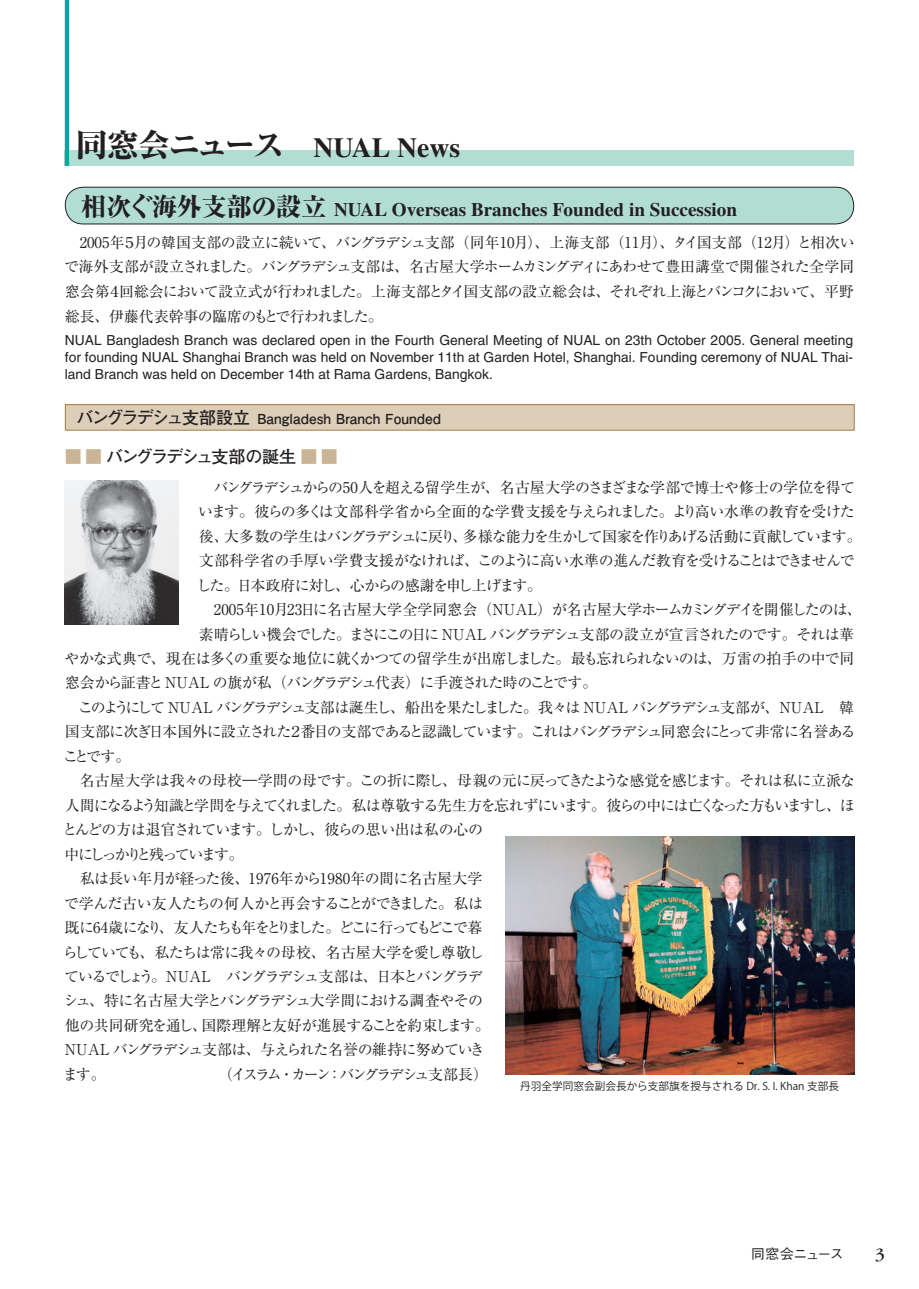
<style>
.page{position:relative;width:919px;height:1289px;background:#fff}
.page>*{position:absolute;margin:0;border:0;box-sizing:border-box;transform-origin:0 0}
.t1{font:31.95px "Ryumin Pro Heavy 90 msp RKSJ H";letter-spacing:-.065em;color:#231f20}
.t2{font:700 19.2px "Times LT Std";color:#231f20}
.t3{font:18px "ITC Garamond Std";color:#231f20}
.t4{font:16.95px "Futo Go B101 Pro Bold 90 msp RKSJ H";letter-spacing:-.095em;color:#231f20}
.t5{font:14.85px/24.5px "Ryumin Pro Regular 90 msp RKSJ H";letter-spacing:-.065em;color:#231f20;text-align:justify}
.t6{font:14.85px "Ryumin Pro Regular 90 msp RKSJ H";letter-spacing:-.11em;color:#231f20}
.t7{font:14.85px "Ryumin Pro Regular 90 msp RKSJ H";letter-spacing:-.04em;color:#231f20}
.t8{font:14.85px "Ryumin Pro Regular 90 msp RKSJ H";letter-spacing:-.025em;color:#231f20}
.t9{font:14.85px "Ryumin Pro Regular 90 msp RKSJ H";letter-spacing:-.105em;color:#231f20}
.t10{font:14.85px "Ryumin Pro Regular 90 msp RKSJ H";letter-spacing:-.095em;color:#231f20}
.t11{font:14.85px "Ryumin Pro Regular 90 msp RKSJ H";letter-spacing:-.045em;color:#231f20}
.t12{font:14.85px "Ryumin Pro Regular 90 msp RKSJ H";letter-spacing:.005em;color:#231f20}
.t13{font:14.85px "Ryumin Pro Regular 90 msp RKSJ H";letter-spacing:-.12em;color:#231f20}
.t14{font:14.85px "Ryumin Pro Regular 90 msp RKSJ H";letter-spacing:-.03em;color:#231f20}
.t15{font:14.85px "Ryumin Pro Regular 90 msp RKSJ H";letter-spacing:-.165em;color:#231f20}
.t16{font:14.85px "Ryumin Pro Regular 90 msp RKSJ H";letter-spacing:-.155em;color:#231f20}
.t17{font:13.8px/17px "Helvetica LT Std";color:#231f20;text-align:justify}
.t18{font:13.8px "Futo Go B101 Pro Bold 90 msp RKSJ H";color:#231f20}
.t19{font:13.8px "Gothic BBB Pro Medium 90 msp RKSJ H";letter-spacing:-.065em;color:#231f20}
.t20{font:10.65px "Koz Go Std Regular 90 msp RKSJ H";color:#231f20}
.s1{font-family:"Times LT Std";font-weight:700;font-size:27.6px}
.s2{font-family:"Ryumin Pro Heavy 90 msp RKSJ H";font-weight:400;font-size:25.5px}
.s3{font-size:16.5px}
.s4{font-size:16.95px}
.s5{color:#cab493}
</style>
<div class="page">
<div style="left:65px;top:404px;width:789px;height:26px;background:#dcceb9"></div>
<div style="left:65px;top:404px;width:789px;height:26px;border:1px solid #a07d46"></div>
<div style="left:65px;top:151px;width:788px;height:15px;background:#b1ddd3"></div>
<hr style="left:65px;top:0;width:4px;height:166px;background:#00a99d">
<div style="left:65px;top:187px;width:788px;height:37px;background:#b1ddd3;border-radius:18px"></div>
<div style="left:65px;top:187px;width:789px;height:37px;border:1px solid #231f20;border-radius:18px"></div>
<img style="left:505px;top:836px;width:349px;height:238px">
<img style="left:65px;top:480px;width:113px;height:145px">
<h1 class="t1" style="left:76px;top:133px;width:385px">同窓会ニュース　<span class="s1">NUAL News</span></h1>
<p class="t2" style="left:81px;top:202px;width:657px"><span class="s2">相次ぐ海外支部の設立</span> NUAL Overseas Branches Founded in Succession</p>
<p class="t5" style="left:64px;top:232px;width:791px;text-indent:16px">2005年５月の韓国支部の設立に続いて、バングラデシュ支部（同年10月）、上海支部（11月）、タイ国支部（12月）と相次いで海外支部が設立されました。バングラデシュ支部は、名古屋大学ホームカミングデ<span class="s3">ィ</span>にあわせて豊田講堂で開催された全学同窓会第４回総会において設立式が行われました。上海支部とタイ国支部の設立総会は、それぞれ上海とバンコクにおいて、平野総長、伊藤代表幹事の臨席のもとで行われました。</p>
<p class="t17" style="left:65px;top:333px;width:789px">NUAL Bangladesh Branch was declared open in the Fourth General Meeting of NUAL on 23th October 2005. General meeting for founding NUAL Shanghai Branch was held on November 11th at Garden Hotel, Shanghai. Founding ceremony of NUAL Thai&shy;land Branch was held on December 14th at Rama Gardens, Bangkok.</p>
<p class="t18" style="left:77px;top:414px;width:365px"><span class="s4">バングラデシュ支部設立</span> Bangladesh Branch Founded</p>
<p class="t4" style="left:65px;top:450px;width:274px"><span class="s5">■ ■</span> バングラデシュ支部の誕生 <span class="s5">■ ■</span></p>
<p class="t5" style="left:196px;top:477px;width:666px;text-align:left;text-indent:17px">バングラデシュからの50人を超える留学生が、名古屋大学のさまざまな学部で博士や修士の学位を得ています。彼らの多くは文部科学省から全面的な学費支援を与えられました。より高い水準の教育を受けた後、大多数の学生はバングラデシュに戻り、多様な能力を生かして国家を作りあげる活動に貢献しています。文部科学省の手厚い学費支援がなければ、このように高い水準の進んだ教育を受けることはできませんでした。日本政府に対し、心からの感謝を申し上げます。</p>
<p class="t12" style="left:214px;top:604px;width:649px">2005年10月23日に名古屋大学全学同窓会（NUAL）が名古屋大学ホームカミングデイを開催したのは、</p>
<p class="t5" style="left:199px;top:623px;width:656px">素晴らしい機会でした。まさにこの日に NUAL バングラデシュ支部の設立が宣言されたのです。それは華</p>
<p class="t7" style="left:64px;top:652px;width:791px">やかな式典で、現在は多くの重要な地位に就くかつての留学生が出席しました。最も忘れられないのは、万雷の拍手の中で同</p>
<p class="t5" style="left:65px;top:672px;width:534px">窓会から証書とNUAL の旗が私（バングラデシュ代表）に手渡された時のことです。</p>
<p class="t9" style="left:78px;top:701px;width:777px">このようにして NUAL バングラデシュ支部は誕生し、船出を果たしました。我々は NUAL バングラデシュ支部が、NUAL　韓</p>
<p class="t10" style="left:65px;top:726px;width:792px">国支部に次ぎ日本国外に設立された２番目の支部であると認識しています。これはバングラデシュ同窓会にとって非常に名誉ある</p>
<p class="t5" style="left:63px;top:746px;width:69px">ことです。</p>
<p class="t11" style="left:80px;top:775px;width:776px">名古屋大学は我々の母校―学問の母です。この折に際し、母親の元に戻ってきたような感覚を感じます。それは私に立派な</p>
<p class="t6" style="left:65px;top:799px;width:791px">人間になるよう知識と学問を与えてくれました。私は尊敬する先生方を忘れずにいます。彼らの中には亡くなった方もいますし、ほ</p>
<p class="t7" style="left:63px;top:824px;width:422px">とんどの方は退官されています。しかし、彼らの思い出は私の心の</p>
<p class="t16" style="left:64px;top:848px;width:181px">中にしっかりと残っています。</p>
<p class="t8" style="left:80px;top:873px;width:404px">私は長い年月が経った後、1976年から1980年の間に名古屋大学</p>
<p class="t14" style="left:64px;top:897px;width:420px">で学んだ古い友人たちの何人かと再会することができました。私は</p>
<p class="t13" style="left:65px;top:921px;width:419px">既に64歳になり、友人たちも年をとりました。どこに行ってもどこで暮</p>
<p class="t5" style="left:63px;top:941px;width:422px">らしていても、私たちは常に我々の母校、名古屋大学を愛し尊敬し</p>
<p class="t6" style="left:64px;top:970px;width:420px">ているでしょう。NUAL　バングラデシュ支部は、日本とバングラデ</p>
<p class="t5" style="left:63px;top:990px;width:421px">シュ、特に名古屋大学とバングラデシュ大学間における調査やその</p>
<p class="t8" style="left:65px;top:1019px;width:426px">他の共同研究を通し、国際理解と友好が進展することを約束します。</p>
<p class="t5" style="left:65px;top:1039px;width:421px">NUAL バングラデシュ支部は、与えられた名誉の維持に努めていき</p>
<p class="t5" style="left:63px;top:1063px;width:44px">ます。</p>
<p class="t15" style="left:218px;top:1068px;width:271px">（イスラム・カーン：バングラデシュ支部長）</p>
<p class="t20" style="left:520px;top:1081px;width:320px">丹羽全学同窓会副会長から支部旗を授与される Dr. S. I. Khan 支部長</p>
<p class="t19" style="left:751px;top:1248px;width:94px">同窓会ニュース</p>
<p class="t3" style="left:875px;top:1242px;width:11px">3</p>
</div>
